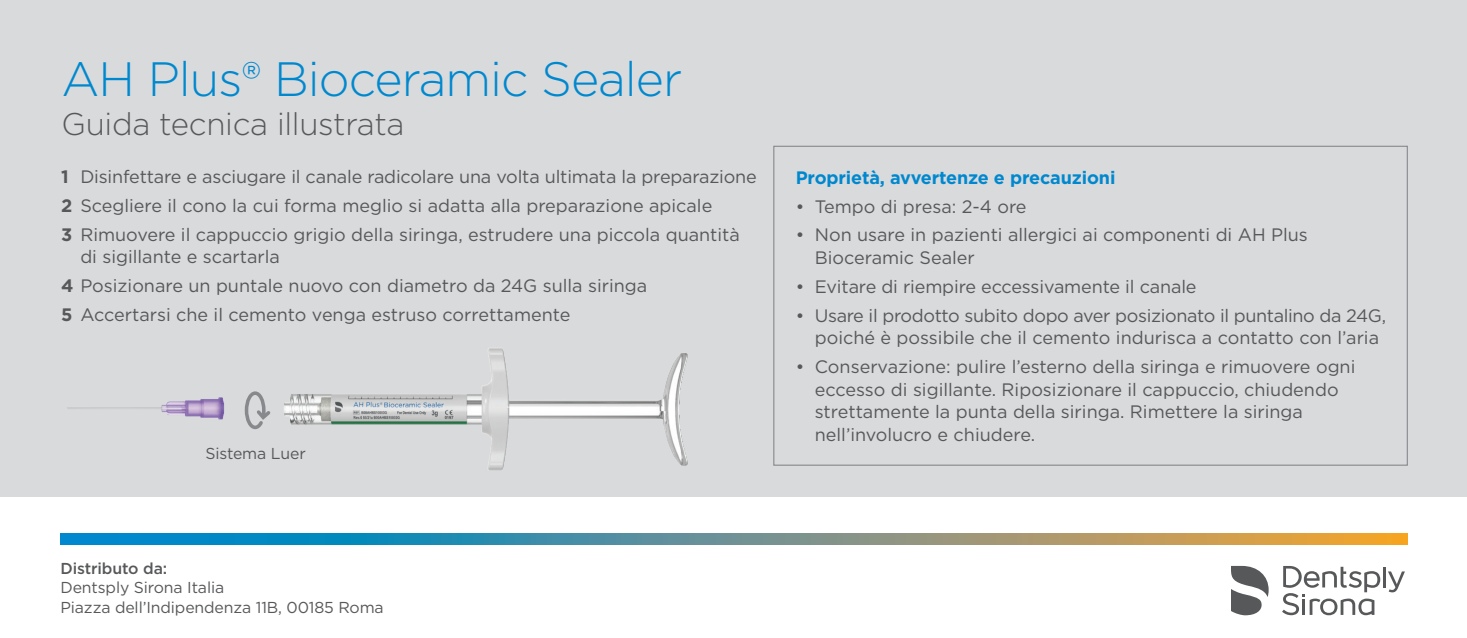
<style>
.page{position:relative;width:1467px;height:638px;background:#d9dadc}
.page>*{position:absolute;margin:0;border:0;box-sizing:border-box;transform-origin:0 0}
.t1{font:300 48.15px "Gotham";letter-spacing:-.02em;color:#0088ce}
.t2{font:300 31.28px "Gotham";letter-spacing:-.01em;color:#57585a}
.t3{font:18px/28.8px "Gotham";color:#57585a}
.t4{font:18px/22.5px "Gotham";letter-spacing:-.02em;color:#57585a}
.t5{font:700 18px "Gotham";letter-spacing:-.01em;color:#0088ce}
.t6{font:15.75px/19.1px "Gotham";letter-spacing:-.01em;color:#57585a}
.t7{font:500 15.75px "Gotham";letter-spacing:-.01em;color:#57585a}
.s1{font-weight:700}
</style>
<div class="page">
<div style="left:0;top:497px;width:1467px;height:141px;background:#fff"></div>
<hr style="left:1383px;top:567px;width:3px;height:20px;background:#57585a">
<svg style="left:1388px;top:571px;width:17px;height:21px"></svg>
<svg style="left:1282px;top:566px;width:98px;height:49px"></svg>
<svg style="left:1231px;top:566px;width:38px;height:49px"></svg>
<svg style="left:60px;top:533px;width:1347px;height:11px;background:#6a928d"></svg>
<img style="left:67px;top:397px;width:158px;height:23px">
<img style="left:284px;top:348px;width:404px;height:122px">
<svg style="left:244px;top:391px;width:27px;height:39px"></svg>
<h1 class="t1" style="left:61px;top:48px;width:622px">AH Plus® Bioceramic Sealer</h1>
<h2 class="t2" style="left:61px;top:104px;width:345px">Guida tecnica illustrata</h2>
<p class="t3" style="left:61px;top:162px;width:697px"><span class="s1">1</span> Disinfettare e asciugare il canale radicolare una volta ultimata la preparazione<br><span class="s1">2</span> Scegliere il cono la cui forma meglio si adatta alla preparazione apicale<br><span class="s1">3</span> Rimuovere il cappuccio grigio della siringa, estrudere una piccola quantità</p>
<p class="t3" style="left:61px;top:242px;width:588px;text-indent:19px">di sigillante e scartarla<br><span class="s1">4</span> Posizionare un puntale nuovo con diametro da 24G sulla siringa<br><span class="s1">5</span> Accertarsi che il cemento venga estruso correttamente</p>
<p class="t6" style="left:205px;top:444px;width:102px">Sistema Luer</p>
<p class="t7" style="left:60px;top:558px;width:108px">Distributo da:</p>
<p class="t6" style="left:60px;top:578px;width:325px">Dentsply Sirona Italia<br>Piazza dell’Indipendenza 11B, 00185 Roma</p>
<p class="t5" style="left:796px;top:165px;width:321px">Proprietà, avvertenze e precauzioni</p>
<p class="t3" style="left:796px;top:191px;width:232px">• Tempo di presa: 2-4 ore</p>
<p class="t3" style="left:815px;top:223px;width:495px;line-height:22.5px;text-indent:-19px">• Non usare in pazienti allergici ai componenti di AH Plus<br>Bioceramic Sealer</p>
<p class="t3" style="left:796px;top:272px;width:402px">• Evitare di riempire eccessivamente il canale</p>
<p class="t4" style="left:815px;top:304px;width:573px;text-indent:-19px">• Usare il prodotto subito dopo aver posizionato il puntalino da 24G, poiché è possibile che il cemento indurisca a contatto con l’aria</p>
<p class="t3" style="left:815px;top:355px;width:542px;line-height:22.5px;text-indent:-19px">• Conservazione: pulire l’esterno della siringa e rimuovere ogni eccesso di sigillante. Riposizionare il cappuccio, chiudendo strettamente la punta della siringa. Rimettere la siringa nell’involucro e chiudere.</p>
</div>
